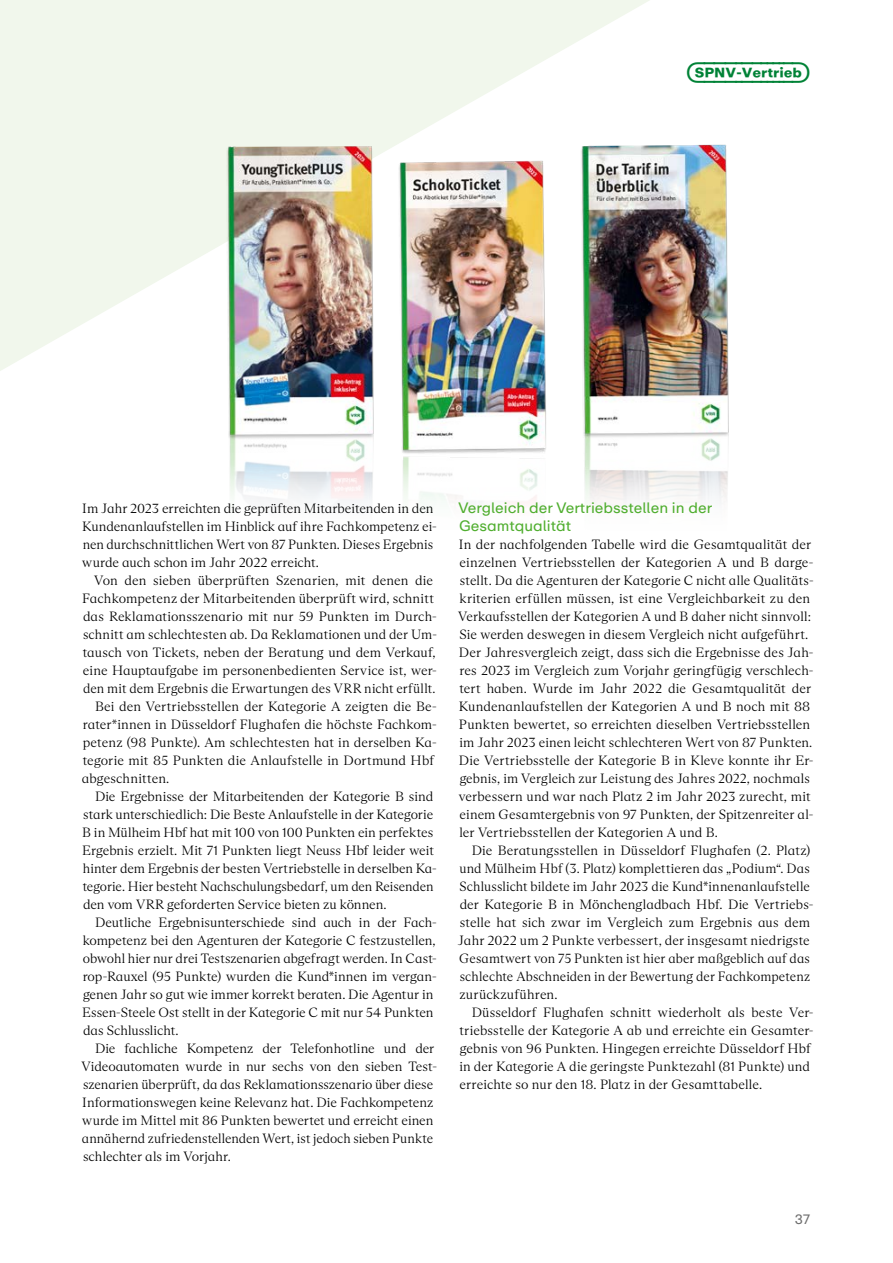
<style>
.page{position:relative;width:893px;height:1263px;background:#fff}
.page>*{position:absolute;margin:0;border:0;box-sizing:border-box;transform-origin:0 0}
.Kategorie{font:700 24px "ABC Repro";letter-spacing:-.005em;color:#008236}
.Subline{font:15px/18px "ABC Repro";color:#50ae2f}
.Copy_mit_Einzug{font:300 13.5px/18px "ABC Arizona Text";color:#000}
.Copy_ohne_Einzug{font:300 13.5px/18px "ABC Arizona Text";color:#000}
.Seitenzahl{font:13.5px "ABC Repro";color:#6e6e6e}
</style>
<div class="page">
<svg style="left:0;top:0;width:650px;height:371px;fill:#f1f7ec"></svg>
<img style="left:161px;top:103px;width:568px;height:400px">
<p class="Kategorie" style="left:686px;top:57px;width:117px">SPNV-VERTRIEB</p>
<p class="Copy_ohne_Einzug" style="left:82px;top:500px;width:356px">Im Jahr 2023 erreichten die geprüften Mitarbeitenden in den Kundenanlaufstellen im Hinblick auf ihre Fachkompetenz ei&shy;nen durchschnittlichen Wert von 87 Punkten. Dieses Ergebnis wurde auch schon im Jahr 2022 erreicht.</p>
<p class="Copy_mit_Einzug" style="left:82px;top:572px;width:356px;text-align:center">Von den sieben überprüften Szenarien, mit denen die Fachkompetenz der Mitarbeitenden überprüft wird, schnitt das Reklamationsszenario mit nur 59 Punkten im Durch&shy;schnitt am schlechtesten ab. Da Reklamationen und der Um&shy;tausch von Tickets, neben der Beratung und dem Verkauf, eine Hauptaufgabe im personenbedienten Service ist, wer&shy;den mit dem Ergebnis die Erwartungen des VRR nicht erfüllt.</p>
<p class="Copy_mit_Einzug" style="left:82px;top:698px;width:357px;text-indent:13px">Bei den Vertriebsstellen der Kategorie A zeigten die Be&shy;rater*innen in Düsseldorf Flughafen die höchste Fachkom&shy;petenz (98 Punkte). Am schlechtesten hat in derselben Ka&shy;tegorie mit 85 Punkten die Anlaufstelle in Dortmund Hbf abgeschnitten.</p>
<p class="Copy_mit_Einzug" style="left:82px;top:788px;width:356px;text-indent:13px">Die Ergebnisse der Mitarbeitenden der Kategorie B sind stark unterschiedlich: Die Beste Anlaufstelle in der Kategorie B in Mülheim Hbf hat mit 100 von 100 Punkten ein perfektes Ergebnis erzielt. Mit 71 Punkten liegt Neuss Hbf leider weit hinter dem Ergebnis der besten Vertriebstelle in derselben Ka&shy;tegorie. Hier besteht Nachschulungsbedarf, um den Reisenden den vom VRR geforderten Service bieten zu können.</p>
<p class="Copy_mit_Einzug" style="left:82px;top:914px;width:356px;text-indent:13px">Deutliche Ergebnisunterschiede sind auch in der Fach&shy;kompetenz bei den Agenturen der Kategorie C festzustellen, obwohl hier nur drei Testszenarien abgefragt werden. In Cast&shy;rop-Rauxel (95 Punkte) wurden die Kund*innen im vergan&shy;genen Jahr so gut wie immer korrekt beraten. Die Agentur in Essen-Steele Ost stellt in der Kategorie C mit nur 54 Punkten das Schlusslicht.</p>
<p class="Copy_mit_Einzug" style="left:82px;top:1040px;width:357px;text-indent:13px">Die fachliche Kompetenz der Telefonhotline und der Videoautomaten wurde in nur sechs von den sieben Test&shy;szenarien überprüft, da das Reklamationsszenario über diese Informationswegen keine Relevanz hat. Die Fachkompetenz wurde im Mittel mit 86 Punkten bewertet und erreicht einen annähernd zufriedenstellenden Wert, ist jedoch sieben Punkte schlechter als im Vorjahr.</p>
<p class="Subline" style="left:458px;top:499px;width:256px">Vergleich der Vertriebsstellen in der<br>Gesamtqualität</p>
<p class="Copy_ohne_Einzug" style="left:458px;top:536px;width:357px">In der nachfolgenden Tabelle wird die Gesamtqualität der einzelnen Vertriebsstellen der Kategorien A und B darge&shy;stellt. Da die Agenturen der Kategorie C nicht alle Qualitäts&shy;kriterien erfüllen müssen, ist eine Vergleichbarkeit zu den Verkaufsstellen der Kategorien A und B daher nicht sinnvoll:<br>Sie werden deswegen in diesem Vergleich nicht aufgeführt.</p>
<p class="Copy_ohne_Einzug" style="left:459px;top:644px;width:356px">Der Jahresvergleich zeigt, dass sich die Ergebnisse des Jah&shy;res 2023 im Vergleich zum Vorjahr geringfügig verschlech&shy;tert haben. Wurde im Jahr 2022 die Gesamtqualität der Kundenanlaufstellen der Kategorien A und B noch mit 88<br>Punkten bewertet, so erreichten dieselben Vertriebsstellen im Jahr 2023 einen leicht schlechteren Wert von 87 Punkten.</p>
<p class="Copy_ohne_Einzug" style="left:459px;top:752px;width:357px">Die Vertriebsstelle der Kategorie B in Kleve konnte ihr Er&shy;gebnis, im Vergleich zur Leistung des Jahres 2022, nochmals verbessern und war nach Platz 2 im Jahr 2023 zurecht, mit einem Gesamtergebnis von 97 Punkten, der Spitzenreiter al&shy;ler Vertriebsstellen der Kategorien A und B.</p>
<p class="Copy_mit_Einzug" style="left:458px;top:842px;width:358px;text-indent:14px">Die Beratungsstellen in Düsseldorf Flughafen (2. Platz) und Mülheim Hbf (3. Platz) komplettieren das „Podium“. Das Schlusslicht bildete im Jahr 2023 die Kund*innenanlaufstelle der Kategorie B in Mönchengladbach Hbf. Die Vertriebs&shy;stelle hat sich zwar im Vergleich zum Ergebnis aus dem Jahr 2022 um 2 Punkte verbessert, der insgesamt niedrigste Gesamtwert von 75 Punkten ist hier aber maßgeblich auf das schlechte Abschneiden in der Bewertung der Fachkompetenz zurückzuführen.</p>
<p class="Copy_mit_Einzug" style="left:459px;top:1004px;width:356px;text-indent:12px">Düsseldorf Flughafen schnitt wiederholt als beste Ver&shy;triebsstelle der Kategorie A ab und erreichte ein Gesamter&shy;gebnis von 96 Punkten. Hingegen erreichte Düsseldorf Hbf in der Kategorie A die geringste Punktezahl (81 Punkte) und erreichte so nur den 18. Platz in der Gesamttabelle.</p>
<p class="Seitenzahl" style="left:795px;top:1211px;width:17px">37</p>
</div>
